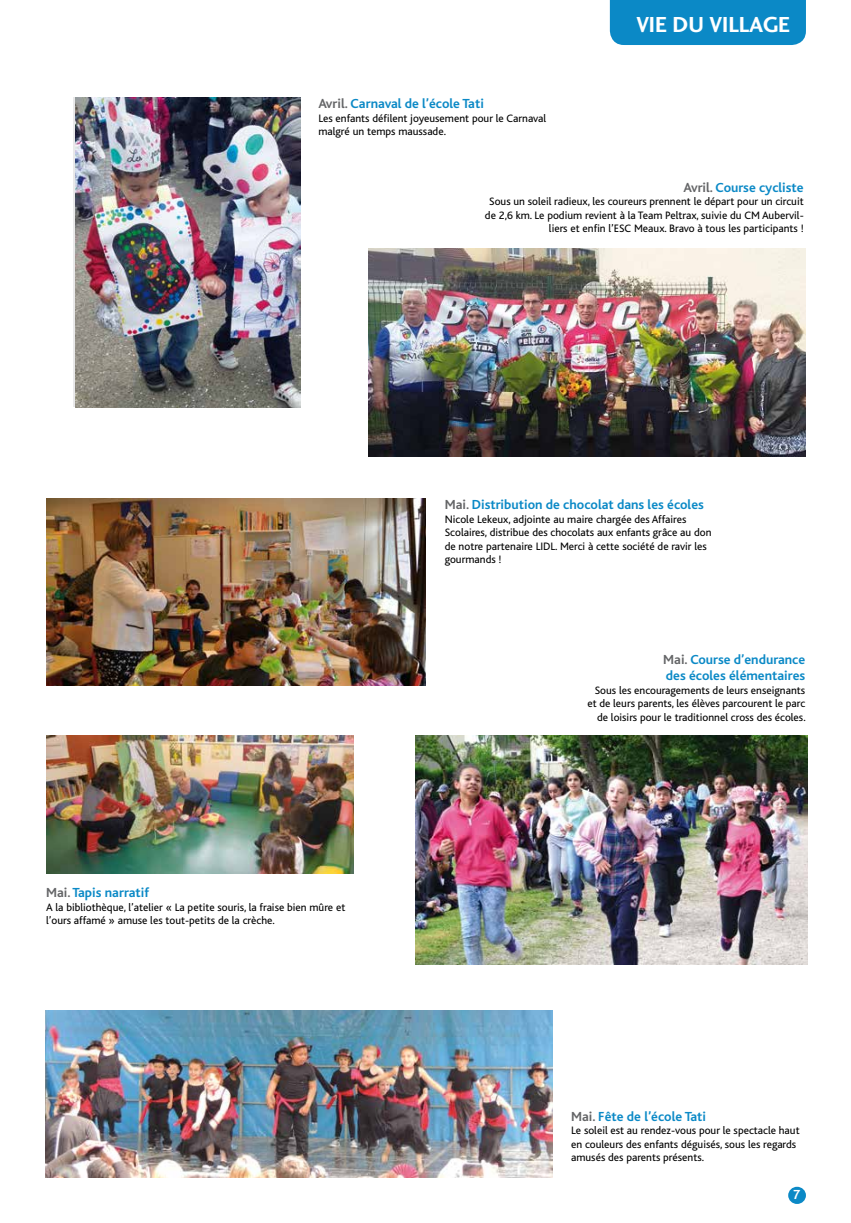
<style>
.page{position:relative;width:851px;height:1223px;background:#fff}
.page>*{position:absolute;margin:0;border:0;box-sizing:border-box;transform-origin:0 0}
.t1{font:22.5px "Charlotte Sans Bold Plain";color:#fff}
.t2{font:700 13.75px/16.5px "Bliss";color:#0b89c6}
.t3{font:700 13.75px "Bliss";color:#fff}
.t4{font:11.25px/13.5px "Bliss";color:#000}
.s1{color:#646567}
</style>
<div class="page">
<div style="left:609px;top:0;width:196px;height:45px;background:#0b89c6"></div>
<div style="left:788px;top:1186px;width:17px;height:17px;background:#0b89c6;border-radius:50%"></div>
<img style="left:46px;top:499px;width:379px;height:186px">
<img style="left:75px;top:97px;width:225px;height:310px">
<img style="left:369px;top:249px;width:436px;height:208px">
<img style="left:45px;top:1010px;width:507px;height:167px">
<img style="left:46px;top:735px;width:307px;height:138px">
<img style="left:416px;top:735px;width:391px;height:229px">
<p class="t2" style="left:318px;top:95px;width:167px"><span class="s1">Avril.</span> Carnaval de l’école Tati</p>
<p class="t4" style="left:318px;top:111px;width:229px">Les enfants défilent joyeusement pour le Carnaval malgré un temps maussade.</p>
<h1 class="t1" style="left:636px;top:11px;width:155px">VIE DU VILLAGE</h1>
<p class="t2" style="left:683px;top:179px;width:122px"><span class="s1">Avril.</span> Course cycliste</p>
<p class="t4" style="left:485px;top:195px;width:320px;text-align:right">Sous un soleil radieux, les coureurs prennent le départ pour un circuit de 2,6 km. Le podium revient à la Team Peltrax, suivie du CM Aubervil&shy;liers et enfin l’ESC Meaux. Bravo à tous les participants !</p>
<p class="t2" style="left:445px;top:497px;width:260px"><span class="s1">Mai.</span> Distribution de chocolat dans les écoles</p>
<p class="t4" style="left:445px;top:512px;width:268px">Nicole Lekeux, adjointe au maire chargée des Affaires Scolaires, distribue des chocolats aux enfants grâce au don de notre partenaire LIDL. Merci à cette société de ravir les gourmands !</p>
<p class="t2" style="left:46px;top:884px;width:104px"><span class="s1">Mai.</span> Tapis narratif</p>
<p class="t4" style="left:46px;top:900px;width:301px">A la bibliothèque, l’atelier « La petite souris, la fraise bien mûre et l’ours affamé » amuse les tout-petits de la crèche.</p>
<p class="t2" style="left:663px;top:651px;width:143px"><span class="s1">Mai.</span> Course d’endurance des écoles élémentaires</p>
<p class="t4" style="left:587px;top:683px;width:220px;text-align:right">Sous les encouragements de leurs enseignants et de leurs parents, les élèves parcourent le parc de loisirs pour le traditionnel cross des écoles.</p>
<p class="t2" style="left:571px;top:1108px;width:136px"><span class="s1">Mai.</span> Fête de l’école Tati</p>
<p class="t4" style="left:571px;top:1123px;width:230px">Le soleil est au rendez-vous pour le spectacle haut en couleurs des enfants déguisés, sous les regards amusés des parents présents.</p>
<p class="t3" style="left:792px;top:1187px;width:9px">7</p>
</div>
